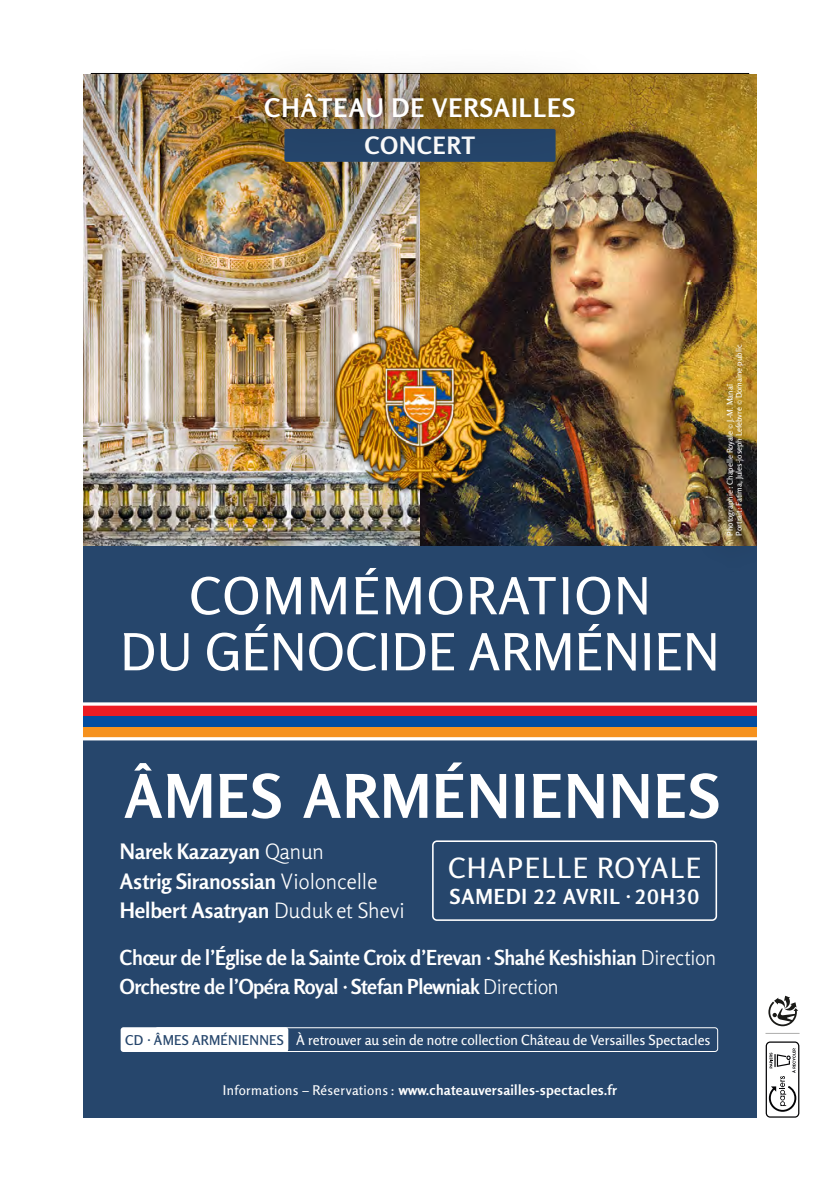
<style>
.page{position:relative;width:840px;height:1191px;background:#fff}
.page>*{position:absolute;margin:0;border:0;box-sizing:border-box;transform-origin:0 0}
.t1{font:700 60px "Rosario";letter-spacing:.03em;color:#fff}
.t2{font:500 51px/56px "Rosario";letter-spacing:.01em;color:#fff;text-align:center}
.t3{font:500 27.8px "Rosario";letter-spacing:.05em;color:#fff}
.t4{font:700 25.6px "Rosario";letter-spacing:.04em;color:#fff}
.t5{font:700 23.8px "Rosario";letter-spacing:.04em;color:#fff}
.t6{font:700 21.2px/29.4px "Rosario";letter-spacing:-.01em;color:#fff}
.t7{font:700 20.6px/29.4px "Rosario";letter-spacing:-.02em;color:#fff}
.t8{font:700 20.6px "Rosario";letter-spacing:.05em;color:#fff}
.t9{font:500 14px "Rosario";color:#fff}
.t10{font:700 14px "Rosario";letter-spacing:.02em;color:#fff}
.t11{font:500 8px/9px "Rosario";color:#fff}
.s1{font-weight:300}
.s2{font-family:"Piazzolla 24 pt"}
.s3{font-weight:600;font-size:13.6px;color:#26466c}
.s4{font-weight:500;font-size:13.4px}
</style>
<div class="page">
<hr style="left:91px;top:73px;width:657px;height:1px;background:#000">
<img style="left:83px;top:244px;width:337px;height:302px">
<img style="left:420px;top:244px;width:336px;height:302px">
<img style="left:83px;top:74px;width:673px;height:170px">
<div style="left:83px;top:546px;width:673px;height:571px;background:#26466c"></div>
<div style="left:432px;top:840px;width:284px;height:81px;border:2px solid #fff;border-radius:4px"></div>
<div style="left:332px;top:322px;width:179px;height:173px;background:#000;opacity:.75"></div>
<img style="left:335px;top:326px;width:169px;height:162px">
<div style="left:62px;top:704px;width:718px;height:12px;background:#ec1c24"></div>
<div style="left:62px;top:715px;width:718px;height:12px;background:#034ea1"></div>
<div style="left:62px;top:727px;width:718px;height:12px;background:#f6921e"></div>
<div style="left:59px;top:702px;width:721px;height:38px;border:3px solid #fff"></div>
<div style="left:212px;top:41px;width:415px;height:133px;background:#000;opacity:.4"></div>
<div style="left:252px;top:82px;width:335px;height:48px;background:#000;opacity:.3"></div>
<div style="left:689px;top:312px;width:90px;height:259px;background:#000;opacity:.6"></div>
<div style="left:6px;top:46px;width:77px;height:1112px;background:#fff"></div>
<div style="left:756px;top:46px;width:52px;height:1092px;background:#fff"></div>
<div style="left:154px;top:1027px;width:563px;height:25px;border:1px solid #fff;border-radius:3px"></div>
<div style="left:121px;top:1027px;width:167px;height:25px;background:#fff;border-radius:3px"></div>
<svg style="left:765px;top:1033px;width:34px;height:1px"></svg>
<svg style="left:768px;top:995px;width:29px;height:31px"></svg>
<svg style="left:765px;top:1041px;width:34px;height:76px"></svg>
<p class="t4" style="left:264px;top:87px;width:312px">CHÂTEAU DE VERSAILLES</p>
<p class="t5" style="left:364px;top:127px;width:112px">CONCERT</p>
<p class="t11" style="left:724px;top:535px;width:192px;rotate:-90deg">Photographie : Chapelle Royale © J.-M. Manaï<br>Portrait: Fatima, Jules-joseph Lefebvre © Domaine public</p>
<h2 class="t2" style="left:120px;top:564px;width:600px">COMMÉMORATION<br>DU GÉNOCIDE ARMÉNIEN</h2>
<h1 class="t1" style="left:124px;top:749px;width:596px">ÂMES ARMÉNIENNES</h1>
<p class="t6" style="left:120px;top:835px;width:286px">Narek Kazazyan <span class="s1">Qanun<br></span>Astrig Siranossian <span class="s1">Violoncelle<br></span>Helbert Asatryan <span class="s1">Duduk et Shevi</span></p>
<p class="t7" style="left:120px;top:941px;width:597px">Chœur de l’Église de la Sainte Croix d’Erevan <span class="s2">·</span> Shahé Keshishian <span class="s1">Direction<br></span>Orchestre de l’Opéra Royal <span class="s2">·</span> Stefan Plewniak <span class="s1">Direction</span></p>
<h3 class="t3" style="left:448px;top:846px;width:254px">CHAPELLE ROYALE</h3>
<p class="t8" style="left:449px;top:880px;width:251px">SAMEDI 22 AVRIL · 20H30</p>
<p class="t9" style="left:125px;top:1028px;width:586px"><span class="s3">CD · ÂMES ARMÉNIENNES</span> À retrouver au sein de notre collection Château de Versailles Spectacles</p>
<p class="t10" style="left:223px;top:1079px;width:395px"><span class="s4">Informations – Réservations :</span> www.chateauversailles-spectacles.fr</p>
</div>
